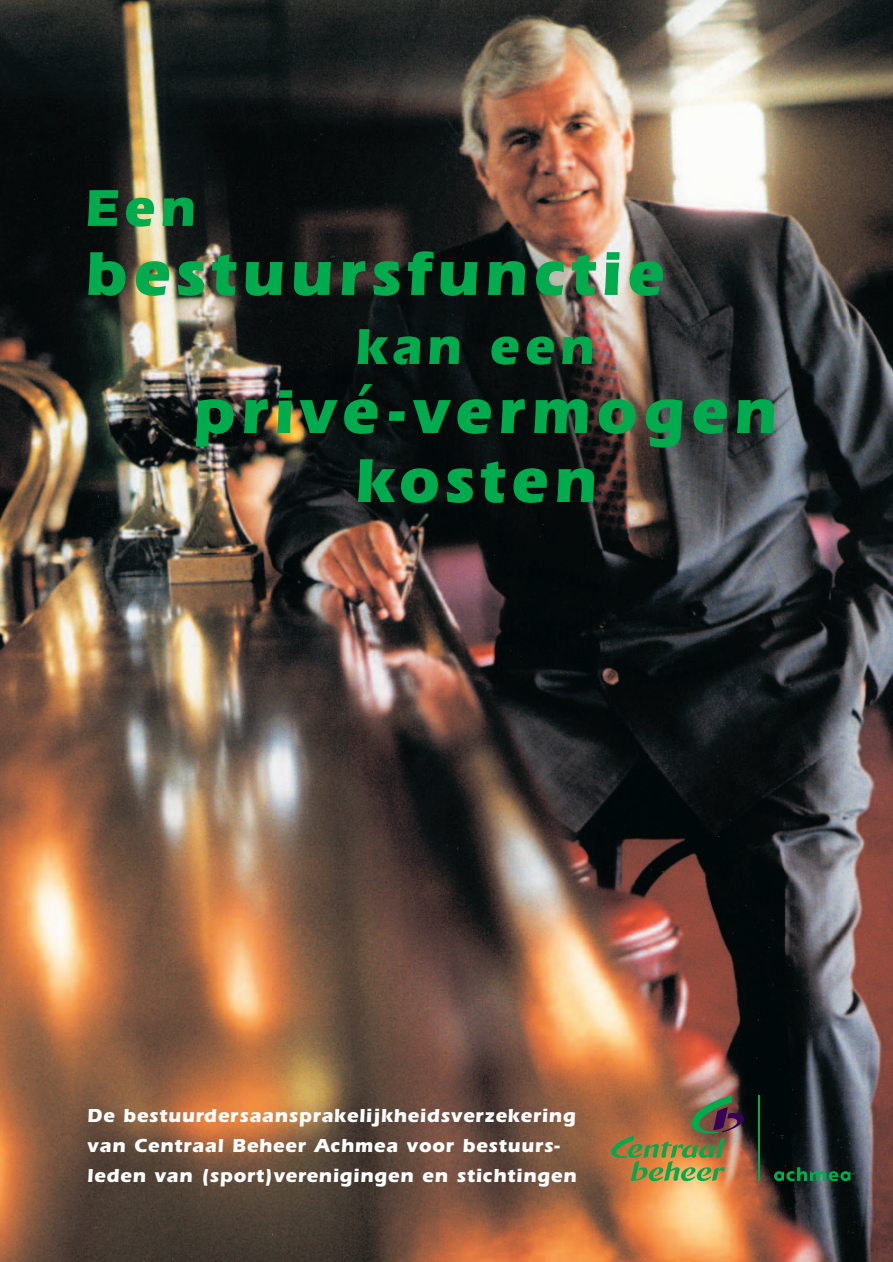
<style>
.page{position:relative;width:893px;height:1262px;background:#fff}
.page>*{position:absolute;margin:0;border:0;box-sizing:border-box;transform-origin:0 0}
.t1{font:700 64.5px/69px "Eras IT Cby BT";letter-spacing:.095em;color:#00ab4d;text-align:center}
.t2{font:700 54px "Eras IT Cby BT";color:#00ab4d}
.t3{font:700 52.5px "Eras IT Cby BT";letter-spacing:.095em;color:#00ab4d}
.t4{font:700 19.5px/30px "Itc Eras";letter-spacing:.035em;color:#fff}
</style>
<div class="page">
<img style="left:0;top:0;width:892px;height:1262px">
<hr style="left:758px;top:1095px;width:2px;height:85px;background:#00ab4d">
<img style="left:611px;top:1095px;width:133px;height:86px">
<svg style="left:774px;top:1167px;width:76px;height:14px"></svg>
<h2 class="t2" style="left:86px;top:190px;width:112px">Een</h2>
<h1 class="t1" style="left:86px;top:247px;width:580px">bestuursfunctie</h1>
<h3 class="t3" style="left:356px;top:329px;width:240px">kan een</h3>
<h1 class="t1" style="left:194px;top:385px;width:584px">privé-vermogen kosten</h1>
<p class="t4" style="left:87px;top:1103px;width:491px">De bestuurdersaansprakelijkheidsverzekering van Centraal Beheer Achmea voor bestuurs&shy;leden van (sport)verenigingen en stichtingen</p>
</div>
